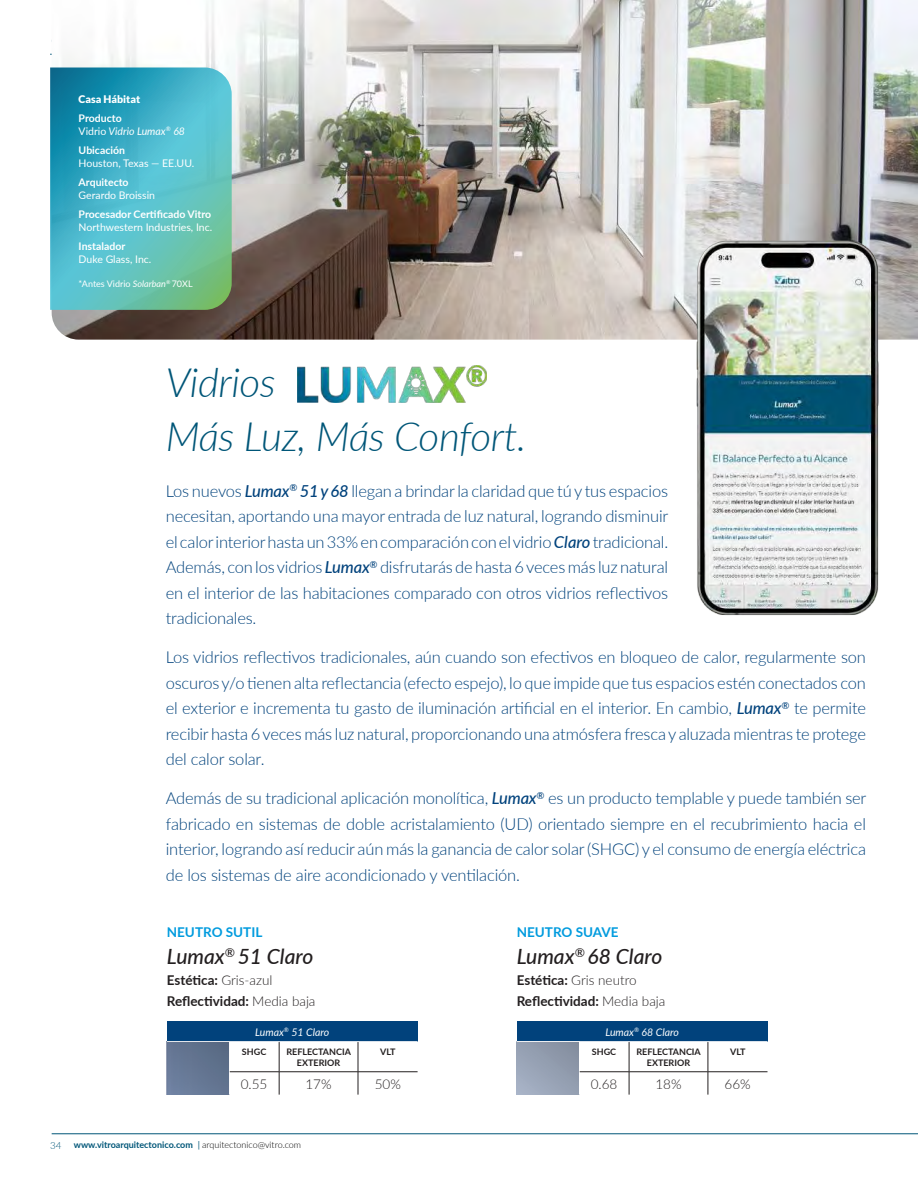
<style>
.page{position:relative;width:918px;height:1188px;background:#fff}
.page>*{position:absolute;margin:0;border:0;box-sizing:border-box;transform-origin:0 0}
.t1{font:italic 300 40.5px/53.2px "Lato";letter-spacing:-.01em;color:#005678}
.t2{font:italic 500 21px "Lato";color:#231f20}
.t3{font:300 16.5px/25.5px "Lato";letter-spacing:-.01em;color:#01427c;text-align:justify}
.t4{font:700 13.5px/21px "Lato";color:#231f20}
.t5{font:700 13.5px "Lato";color:#009bde}
.t6{font:300 13.5px "Lato";color:#231f20}
.t7{font:10.5px "Lato";color:#fff}
.t8{font:700 10.5px "Lato";color:#fff}
.t9{font:italic 10.5px/12.6px "Lato";color:#fff}
.t10{font:900 10.5px "Lato";color:#fff}
.t11{font:300 9.75px "Lato";color:#005678}
.t12{font:700 9px/10.8px "Lato";color:#231f20;text-align:center}
.t13{font:700 9px "Lato";color:#005678}
.t14{font:9px "Lato";color:#fff}
.s1{font-weight:700;font-style:normal}
.s2{font-style:normal}
.s3{font-style:italic}
.s4{font-weight:500;font-style:italic}
.s5{font-weight:300}
.s6{font-weight:400}
.s7{font-weight:300;color:#000}
</style>
<div class="page">
<hr style="left:52px;top:1134px;width:866px;height:1px;background:#005678">
<hr style="left:50px;top:54px;width:868px;height:1px;background:#005678">
<img style="left:52px;top:0;width:866px;height:340px">
<div style="left:167px;top:1021px;width:251px;height:21px;background:#01427c"></div>
<hr style="left:167px;top:1041px;width:62px;height:1px;background:#fff">
<hr style="left:229px;top:1041px;width:50px;height:1px;background:#fff">
<hr style="left:279px;top:1041px;width:79px;height:1px;background:#fff">
<hr style="left:358px;top:1041px;width:60px;height:1px;background:#fff">
<svg style="left:229px;top:1042px;width:189px;height:53px"></svg>
<div style="left:517px;top:1021px;width:251px;height:21px;background:#01427c"></div>
<hr style="left:579px;top:1041px;width:50px;height:1px;background:#fff">
<hr style="left:629px;top:1041px;width:79px;height:1px;background:#fff">
<hr style="left:708px;top:1041px;width:60px;height:1px;background:#fff">
<hr style="left:517px;top:1041px;width:62px;height:1px;background:#fff">
<svg style="left:579px;top:1042px;width:189px;height:53px"></svg>
<img style="left:167px;top:1042px;width:62px;height:53px">
<img style="left:298px;top:366px;width:189px;height:37px">
<svg style="left:50px;top:68px;width:182px;height:242px"></svg>
<img style="left:696px;top:240px;width:183px;height:375px">
<p class="t10" style="left:79px;top:93px;width:63px">Casa Hábitat</p>
<p class="t9" style="left:79px;top:112px;width:108px"><span class="s1">Producto<br></span><span class="s2">Vidrio</span> Vidrio Lumax<sup>®</sup> 68</p>
<p class="t8" style="left:79px;top:143px;width:48px">Ubicación</p>
<p class="t7" style="left:79px;top:156px;width:117px">Houston, Texas — EE.UU.</p>
<p class="t8" style="left:79px;top:175px;width:52px">Arquitecto</p>
<p class="t7" style="left:79px;top:187px;width:78px">Gerardo Broissin</p>
<p class="t8" style="left:79px;top:207px;width:134px">Procesador Certificado Vitro</p>
<p class="t7" style="left:79px;top:219px;width:135px">Northwestern Industries, Inc.</p>
<p class="t8" style="left:79px;top:239px;width:48px">Instalador</p>
<p class="t7" style="left:79px;top:251px;width:74px">Duke Glass, Inc.</p>
<p class="t14" style="left:79px;top:277px;width:115px">*Antes Vidrio <span class="s3">Solarban</span><sup>®</sup> 70XL</p>
<h1 class="t1" style="left:166px;top:355px;width:362px">Vidrios<br>Más Luz, Más Confort.</h1>
<p class="t3" style="left:166px;top:478px;width:504px">Los nuevos <span class="s4">Lumax</span><sup>®</sup> <span class="s4">51 y 68</span> llegan a brindar la claridad que tú y tus espacios necesitan, aportando una mayor entrada de luz natural, logrando disminuir el calor interior hasta un 33% en comparación con el vidrio <span class="s4">Claro</span> tradicional.<br>Además, con los vidrios <span class="s4">Lumax</span><sup>®</sup> disfrutarás de hasta 6 veces más luz natural en el interior de las habitaciones comparado con otros vidrios reflectivos tradicionales.</p>
<p class="t3" style="left:166px;top:644px;width:702px">Los vidrios reflectivos tradicionales, aún cuando son efectivos en bloqueo de calor, regularmente son oscuros y/o tienen alta reflectancia (efecto espejo), lo que impide que tus espacios estén conectados con el exterior e incrementa tu gasto de iluminación artificial en el interior. En cambio, <span class="s4">Lumax</span><sup>®</sup> te permite recibir hasta 6 veces más luz natural, proporcionando una atmósfera fresca y aluzada mientras te protege del calor solar.</p>
<p class="t3" style="left:166px;top:785px;width:702px">Además de su tradicional aplicación monolítica, <span class="s4">Lumax</span><sup>®</sup> es un producto templable y puede también ser fabricado en sistemas de doble acristalamiento (UD) orientado siempre en el recubrimiento hacia el interior, logrando así reducir aún más la ganancia de calor solar (SHGC) y el consumo de energía eléctrica de los sistemas de aire acondicionado y ventilación.</p>
<p class="t5" style="left:167px;top:922px;width:97px">NEUTRO SUTIL</p>
<p class="t2" style="left:167px;top:942px;width:148px">Lumax<sup>®</sup> 51 Claro</p>
<p class="t4" style="left:167px;top:969px;width:150px">Estética: <span class="s5">Gris-azul<br></span>Reflectividad: <span class="s5">Media baja</span></p>
<p class="t9" style="left:255px;top:1025px;width:76px">Lumax<sup>®</sup> 51 Claro</p>
<p class="t12" style="left:242px;top:1046px;width:26px">SHGC</p>
<p class="t12" style="left:286px;top:1046px;width:66px">REFLECTANCIA<br>EXTERIOR</p>
<p class="t12" style="left:380px;top:1046px;width:17px">VLT</p>
<p class="t6" style="left:241px;top:1074px;width:28px">0.55</p>
<p class="t6" style="left:305px;top:1074px;width:28px">17%</p>
<p class="t6" style="left:375px;top:1074px;width:28px">50%</p>
<p class="t11" style="left:50px;top:1139px;width:13px">34</p>
<p class="t13" style="left:74px;top:1138px;width:229px">www.vitroarquitectonico.com <span class="s6">|</span> <span class="s7">arquitectonico@vitro.com</span></p>
<p class="t5" style="left:517px;top:922px;width:103px">NEUTRO SUAVE</p>
<p class="t2" style="left:517px;top:942px;width:147px">Lumax<sup>®</sup> 68 Claro</p>
<p class="t4" style="left:517px;top:969px;width:150px">Estética: <span class="s5">Gris neutro<br></span>Reflectividad: <span class="s5">Media baja</span></p>
<p class="t9" style="left:605px;top:1025px;width:75px">Lumax<sup>®</sup> 68 Claro</p>
<p class="t12" style="left:592px;top:1046px;width:26px">SHGC</p>
<p class="t12" style="left:636px;top:1046px;width:66px">REFLECTANCIA<br>EXTERIOR</p>
<p class="t12" style="left:730px;top:1046px;width:17px">VLT</p>
<p class="t6" style="left:591px;top:1074px;width:28px">0.68</p>
<p class="t6" style="left:655px;top:1074px;width:28px">18%</p>
<p class="t6" style="left:725px;top:1074px;width:28px">66%</p>
</div>
